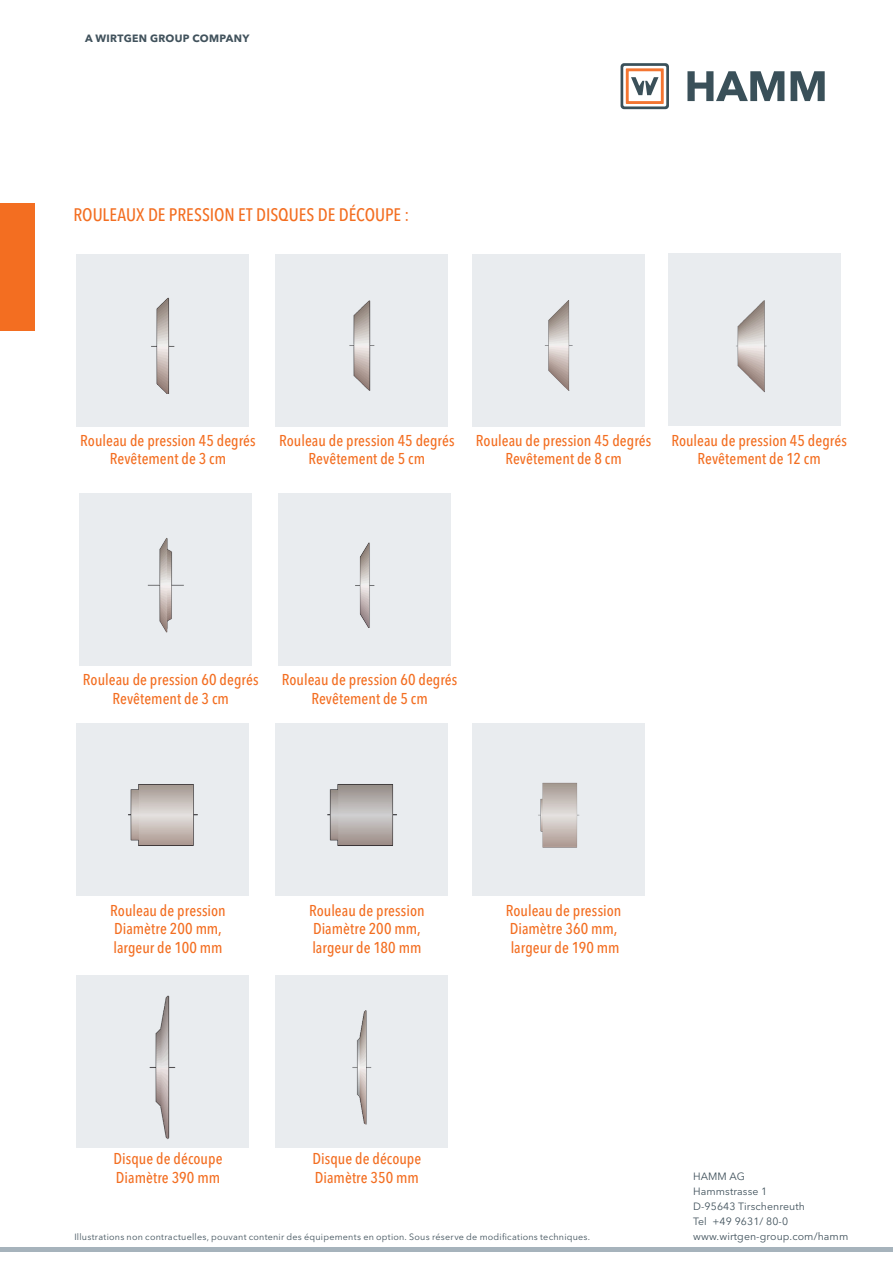
<style>
.page{position:relative;width:893px;height:1263px;background:#fff}
.page>*{position:absolute;margin:0;border:0;box-sizing:border-box;transform-origin:0 0}
.de{font:500 condensed 18px "Avenir Next LT Pro";letter-spacing:-.005em;color:#f36e21}
.de-2{font:500 condensed 15.6px "Avenir Next LT Pro";color:#f36e21}
.t1{font:10.5px "Avenir Next LT Pro";letter-spacing:.01em;color:#41525c}
.t2{font:700 10.5px "Avenir Next LT Pro";letter-spacing:.03em;color:#41525c}
.de-3{font:9px "Avenir Next LT Pro";letter-spacing:.025em;color:#41525c}
</style>
<div class="page">
<div style="left:77px;top:254px;width:172px;height:172px;background:#e9ecef"></div>
<img style="left:151px;top:297px;width:24px;height:97px">
<div style="left:668px;top:254px;width:172px;height:172px;background:#e9ecef"></div>
<img style="left:736px;top:300px;width:31px;height:93px">
<div style="left:77px;top:723px;width:172px;height:173px;background:#e9ecef"></div>
<img style="left:128px;top:784px;width:70px;height:62px">
<img style="left:275px;top:734px;width:1px;height:162px">
<div style="left:77px;top:975px;width:172px;height:173px;background:#e9ecef"></div>
<img style="left:149px;top:995px;width:27px;height:145px">
<div style="left:276px;top:254px;width:172px;height:172px;background:#e9ecef"></div>
<img style="left:349px;top:300px;width:26px;height:91px">
<div style="left:79px;top:493px;width:173px;height:173px;background:#e9ecef"></div>
<img style="left:147px;top:538px;width:37px;height:95px">
<div style="left:276px;top:723px;width:172px;height:173px;background:#e9ecef"></div>
<div style="left:276px;top:975px;width:172px;height:173px;background:#e9ecef"></div>
<img style="left:352px;top:1010px;width:20px;height:115px">
<div style="left:472px;top:254px;width:173px;height:172px;background:#e9ecef"></div>
<img style="left:544px;top:300px;width:29px;height:91px">
<div style="left:278px;top:493px;width:173px;height:173px;background:#e9ecef"></div>
<img style="left:355px;top:542px;width:20px;height:86px">
<div style="left:472px;top:723px;width:173px;height:173px;background:#e9ecef"></div>
<img style="left:538px;top:782px;width:42px;height:66px">
<svg style="left:687px;top:71px;width:97px;height:30px"></svg>
<svg style="left:791px;top:71px;width:34px;height:30px"></svg>
<svg style="left:620px;top:63px;width:49px;height:46px"></svg>
<hr style="left:0;top:1247px;width:893px;height:4px;background:#a6b3bc">
<div style="left:0;top:203px;width:34px;height:128px;background:#f36e21"></div>
<p class="t2" style="left:85px;top:32px;width:166px">A WIRTGEN GROUP COMPANY</p>
<p class="de" style="left:73px;top:204px;width:337px">ROULEAUX DE PRESSION ET DISQUES DE DÉCOUPE :</p>
<p class="de-2" style="left:80px;top:431px;width:177px">Rouleau de pression 45 degrés</p>
<p class="de-2" style="left:110px;top:449px;width:118px">Revêtement de 3 cm</p>
<p class="de-2" style="left:279px;top:431px;width:177px">Rouleau de pression 45 degrés</p>
<p class="de-2" style="left:309px;top:449px;width:118px">Revêtement de 5 cm</p>
<p class="de-2" style="left:476px;top:431px;width:177px">Rouleau de pression 45 degrés</p>
<p class="de-2" style="left:505px;top:449px;width:118px">Revêtement de 8 cm</p>
<p class="de-2" style="left:671px;top:431px;width:177px">Rouleau de pression 45 degrés</p>
<p class="de-2" style="left:697px;top:449px;width:125px">Revêtement de 12 cm</p>
<p class="de-2" style="left:83px;top:670px;width:177px">Rouleau de pression 60 degrés</p>
<p class="de-2" style="left:113px;top:689px;width:118px">Revêtement de 3 cm</p>
<p class="de-2" style="left:282px;top:670px;width:177px">Rouleau de pression 60 degrés</p>
<p class="de-2" style="left:311px;top:689px;width:118px">Revêtement de 5 cm</p>
<p class="de-2" style="left:110px;top:901px;width:117px">Rouleau de pression</p>
<p class="de-2" style="left:114px;top:919px;width:109px">Diamètre 200 mm,</p>
<p class="de-2" style="left:113px;top:938px;width:111px">largeur de 100 mm</p>
<p class="de-2" style="left:309px;top:901px;width:117px">Rouleau de pression</p>
<p class="de-2" style="left:313px;top:919px;width:109px">Diamètre 200 mm,</p>
<p class="de-2" style="left:312px;top:938px;width:111px">largeur de 180 mm</p>
<p class="de-2" style="left:506px;top:901px;width:117px">Rouleau de pression</p>
<p class="de-2" style="left:510px;top:919px;width:109px">Diamètre 360 mm,</p>
<p class="de-2" style="left:511px;top:938px;width:110px">largeur de 190 mm</p>
<p class="de-2" style="left:114px;top:1149px;width:110px">Disque de découpe</p>
<p class="de-2" style="left:116px;top:1168px;width:106px">Diamètre 390 mm</p>
<p class="de-2" style="left:312px;top:1149px;width:110px">Disque de découpe</p>
<p class="de-2" style="left:315px;top:1168px;width:105px">Diamètre 350 mm</p>
<p class="de-3" style="left:74px;top:1231px;width:517px">Illustrations non contractuelles, pouvant contenir des équipements en option. Sous réserve de modifications techniques.</p>
<p class="t1" style="left:693px;top:1170px;width:53px">HAMM AG</p>
<p class="t1" style="left:693px;top:1185px;width:76px">Hammstrasse 1</p>
<p class="t1" style="left:693px;top:1200px;width:113px">D-95643 Tirschenreuth</p>
<p class="t1" style="left:693px;top:1215px;width:97px">Tel +49 9631/ 80-0</p>
<p class="t1" style="left:693px;top:1230px;width:157px">www.wirtgen-group.com/hamm</p>
</div>
